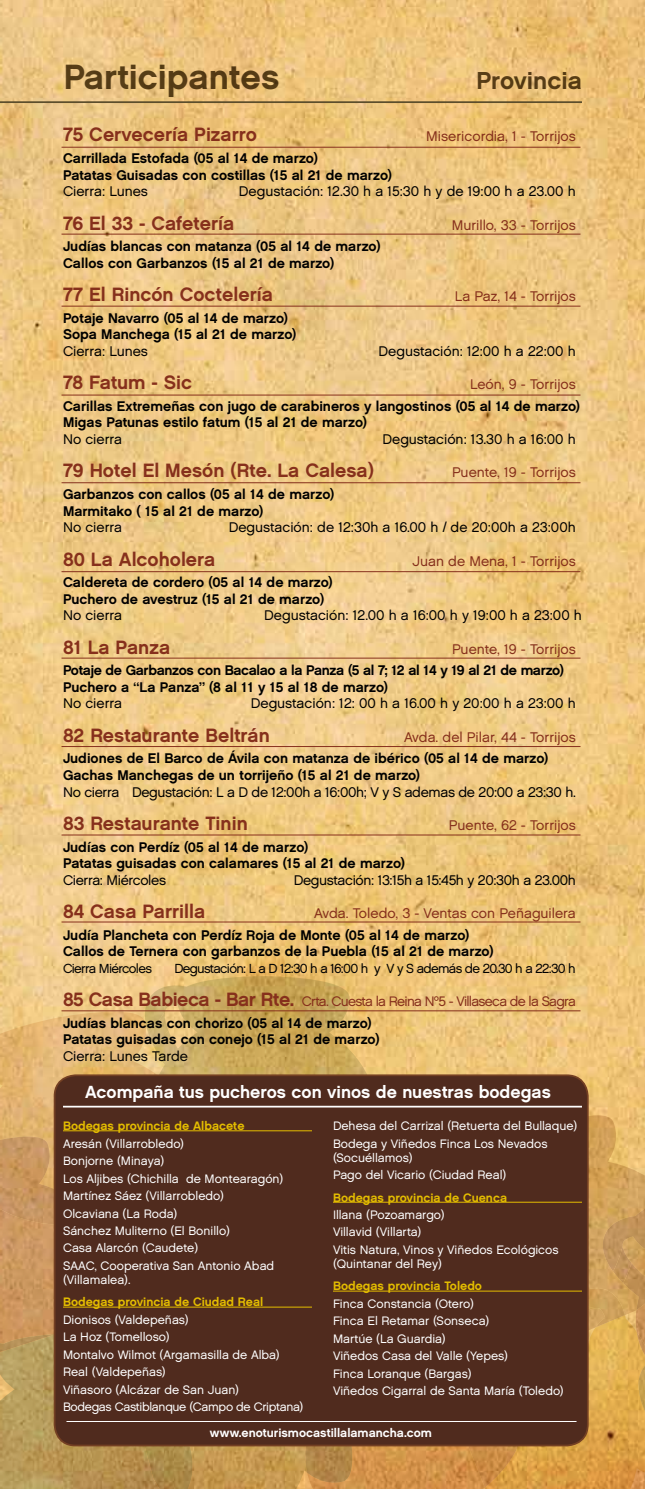
<style>
.page{position:relative;width:645px;height:1489px;background:#fff}
.page>*{position:absolute;margin:0;border:0;box-sizing:border-box;transform-origin:0 0}
.t1{font:35px "Chalet New York Nineteen Sixty";color:#5c4e2c}
.t2{font:24.5px "Chalet New York Nineteen Sixty";color:#5c4e2c}
.t3{font:19.25px "Chalet New York Nineteen Sixty";color:#86301c}
.t4{font:17.5px "Chalet New York Nineteen Sixty";color:#fff}
.t5{font:14px/16.6px "Chalet New York Nineteen Sixty";color:#000}
.t6{font:14px "Chalet London Nineteen Sixty";color:#000}
.t7{font:14px "Chalet London Nineteen Sixty";color:#86301c}
.t8{font:14px "Chalet London Nineteen Sixty";letter-spacing:-.025em;color:#000}
.t9{font:14px/16.6px "Chalet New York Nineteen Sixty";letter-spacing:-.025em;color:#000}
.t10{font:13.83px "Chalet London Nineteen Sixty";letter-spacing:-.05em;color:#86301c}
.t11{font:13.12px "Chalet London Nineteen Sixty";letter-spacing:-.05em;color:#000}
.t12{font:12.25px/17.5px "Chalet London Nineteen Sixty";color:#fff}
.t13{font:12.25px "Chalet New York Nineteen Sixty";color:#e4bd00}
.t14{font:12.25px "Chalet New York Nineteen Sixty";color:#fff}
.s1{font-family:"Chalet New York Nineteen Sixty";font-size:19.25px}
</style>
<div class="page">
<img style="left:0;top:0;width:645px;height:1011px">
<svg style="left:144px;top:976px;width:231px;height:34px;background:#d1ae62"></svg>
<svg style="left:0;top:1011px;width:645px;height:477px;background:#d5a860"></svg>
<div style="left:55px;top:1075px;width:533px;height:370px;background:#502b1e;border-radius:21px"></div>
<div style="left:54px;top:1074px;width:535px;height:372px;border:2px solid #744023;border-radius:21px"></div>
<hr style="left:0;top:101px;width:582px;height:2px;background:#5c4e2c">
<hr style="left:63px;top:1130px;width:249px;height:1px;background:#e4bd00">
<hr style="left:63px;top:1306px;width:249px;height:1px;background:#e4bd00">
<hr style="left:333px;top:1201px;width:249px;height:1px;background:#e4bd00">
<hr style="left:333px;top:1290px;width:249px;height:1px;background:#e4bd00">
<hr style="left:63px;top:1105px;width:519px;height:2px;background:#fff">
<hr style="left:62px;top:147px;width:518px;height:1px;background:#86301c">
<hr style="left:62px;top:234px;width:518px;height:1px;background:#86301c">
<hr style="left:62px;top:306px;width:518px;height:1px;background:#86301c">
<hr style="left:62px;top:394px;width:518px;height:1px;background:#86301c">
<hr style="left:62px;top:482px;width:518px;height:1px;background:#86301c">
<hr style="left:62px;top:571px;width:518px;height:1px;background:#86301c">
<hr style="left:62px;top:657px;width:518px;height:1px;background:#86301c">
<hr style="left:62px;top:746px;width:518px;height:1px;background:#86301c">
<hr style="left:62px;top:834px;width:518px;height:1px;background:#86301c">
<hr style="left:62px;top:921px;width:518px;height:1px;background:#86301c">
<hr style="left:62px;top:1010px;width:518px;height:1px;background:#86301c">
<hr style="left:66px;top:1420px;width:510px;height:1px;background:#fff">
<h1 class="t1" style="left:63px;top:56px;width:218px">Participantes</h1>
<h2 class="t2" style="left:476px;top:66px;width:107px">Provincia</h2>
<h3 class="t3" style="left:63px;top:123px;width:195px">75 Cervecería Pizarro</h3>
<p class="t7" style="left:426px;top:128px;width:151px">Misericordia, 1 - Torrijos</p>
<p class="t5" style="left:63px;top:150px;width:330px">Carrillada Estofada (05 al 14 de marzo)<br>Patatas Guisadas con costillas (15 al 21 de marzo)</p>
<p class="t6" style="left:63px;top:183px;width:86px">Cierra: Lunes</p>
<p class="t6" style="left:239px;top:183px;width:338px">Degustación: 12.30 h a 15:30 h y de 19:00 h a 23.00 h</p>
<h3 class="t3" style="left:63px;top:211px;width:173px">76 El 33 - Cafetería</h3>
<p class="t7" style="left:452px;top:216px;width:125px">Murillo, 33 - Torrijos</p>
<p class="t5" style="left:63px;top:238px;width:319px">Judías blancas con matanza (05 al 14 de marzo)<br>Callos con Garbanzos (15 al 21 de marzo)</p>
<h3 class="t3" style="left:63px;top:283px;width:211px">77 El Rincón Coctelería</h3>
<p class="t7" style="left:455px;top:288px;width:123px">La Paz, 14 - Torrijos</p>
<p class="t5" style="left:63px;top:309px;width:235px">Potaje Navarro (05 al 14 de marzo)<br>Sopa Manchega (15 al 21 de marzo)</p>
<p class="t6" style="left:63px;top:342px;width:86px">Cierra: Lunes</p>
<p class="t6" style="left:379px;top:342px;width:199px">Degustación: 12:00 h a 22:00 h</p>
<h3 class="t3" style="left:63px;top:371px;width:131px">78 Fatum - Sic</h3>
<p class="t7" style="left:470px;top:376px;width:107px">León, 9 - Torrijos</p>
<p class="t5" style="left:63px;top:397px;width:518px">Carillas Extremeñas con jugo de carabineros y langostinos (05 al 14 de marzo)<br>Migas Patunas estilo fatum (15 al 21 de marzo)</p>
<p class="t6" style="left:63px;top:430px;width:61px">No cierra</p>
<p class="t6" style="left:382px;top:430px;width:195px">Degustación: 13.30 h a 16:00 h</p>
<h3 class="t3" style="left:63px;top:459px;width:313px">79 Hotel El Mesón (Rte. La Calesa)</h3>
<p class="t7" style="left:452px;top:464px;width:125px">Puente, 19 - Torrijos</p>
<p class="t5" style="left:63px;top:485px;width:273px">Garbanzos con callos (05 al 14 de marzo)<br>Marmitako ( 15 al 21 de marzo)</p>
<p class="t6" style="left:63px;top:519px;width:61px">No cierra</p>
<p class="t6" style="left:229px;top:519px;width:349px">Degustación: de 12:30h a 16.00 h / de 20:00h a 23:00h</p>
<h3 class="t3" style="left:63px;top:547px;width:154px">80 La Alcoholera</h3>
<p class="t7" style="left:413px;top:552px;width:165px">Juan de Mena, 1 - Torrijos</p>
<p class="t5" style="left:63px;top:574px;width:271px">Caldereta de cordero (05 al 14 de marzo)<br>Puchero de avestruz (15 al 21 de marzo)</p>
<p class="t6" style="left:63px;top:607px;width:61px">No cierra</p>
<p class="t6" style="left:264px;top:607px;width:319px">Degustación: 12.00 h a 16:00 h y 19:00 h a 23:00 h</p>
<h3 class="t3" style="left:63px;top:635px;width:109px">81 La Panza</h3>
<p class="t7" style="left:452px;top:640px;width:125px">Puente, 19 - Torrijos</p>
<p class="t9" style="left:63px;top:662px;width:502px">Potaje de Garbanzos con Bacalao a la Panza (5 al 7; 12 al 14 y 19 al 21 de marzo)<br>Puchero a “La Panza” (8 al 11 y 15 al 18 de marzo)</p>
<p class="t6" style="left:63px;top:695px;width:61px">No cierra</p>
<p class="t6" style="left:251px;top:695px;width:327px">Degustación: 12: 00 h a 16.00 h y 20:00 h a 23:00 h</p>
<h3 class="t3" style="left:63px;top:723px;width:208px">82 Restaurante Beltrán</h3>
<p class="t7" style="left:404px;top:728px;width:173px">Avda. del Pilar, 44 - Torrijos</p>
<p class="t5" style="left:63px;top:750px;width:487px">Judiones de El Barco de Ávila con matanza de ibérico (05 al 14 de marzo)<br>Gachas Manchegas de un torrijeño (15 al 21 de marzo)</p>
<p class="t8" style="left:63px;top:783px;width:514px">No cierra Degustación: L a D de 12:00h a 16:00h; V y S ademas de 20:00 a 23:30 h.</p>
<h3 class="t3" style="left:63px;top:811px;width:186px">83 Restaurante Tinin</h3>
<p class="t7" style="left:449px;top:816px;width:128px">Puente, 62 - Torrijos</p>
<p class="t5" style="left:63px;top:838px;width:343px">Judías con Perdíz (05 al 14 de marzo)<br>Patatas guisadas con calamares (15 al 21 de marzo)</p>
<p class="t8" style="left:63px;top:871px;width:105px">Cierra: Miércoles</p>
<p class="t8" style="left:294px;top:871px;width:283px">Degustación: 13:15h a 15:45h y 20:30h a 23.00h</p>
<h3 class="t3" style="left:63px;top:899px;width:144px">84 Casa Parrilla</h3>
<p class="t7" style="left:314px;top:904px;width:263px">Avda. Toledo, 3 - Ventas con Peñaguilera</p>
<p class="t5" style="left:63px;top:926px;width:432px">Judía Plancheta con Perdíz Roja de Monte (05 al 14 de marzo)<br>Callos de Ternera con garbanzos de la Puebla (15 al 21 de marzo)</p>
<p class="t11" style="left:63px;top:960px;width:91px">Cierra Miércoles</p>
<p class="t11" style="left:174px;top:960px;width:403px">Degustación: L a D 12:30 h a 16:00 h y V y S además de 20.30 h a 22:30 h</p>
<p class="t10" style="left:63px;top:992px;width:514px"><span class="s1">85 Casa Babieca - Bar Rte.</span> Crta. Cuesta la Reina Nº5 - Villaseca de la Sagra</p>
<p class="t5" style="left:63px;top:1014px;width:318px">Judías blancas con chorizo (05 al 14 de marzo)<br>Patatas guisadas con conejo (15 al 21 de marzo)</p>
<p class="t6" style="left:63px;top:1047px;width:127px">Cierra: Lunes Tarde</p>
<p class="t4" style="left:85px;top:1081px;width:467px">Acompaña tus pucheros con vinos de nuestras bodegas</p>
<p class="t13" style="left:63px;top:1118px;width:183px">Bodegas provincia de Albacete</p>
<p class="t12" style="left:63px;top:1134px;width:222px">Aresán (Villarrobledo)<br>Bonjorne (Minaya)<br>Los Aljibes (Chichilla de Montearagón)<br>Martínez Sáez (Villarrobledo)<br>Olcaviana (La Roda)<br>Sánchez Muliterno (El Bonillo)<br>Casa Alarcón (Caudete)<br>SAAC, Cooperativa San Antonio Abad</p>
<p class="t12" style="left:63px;top:1270px;width:69px">(Villamalea).</p>
<p class="t13" style="left:63px;top:1294px;width:202px">Bodegas provincia de Ciudad Real</p>
<p class="t12" style="left:63px;top:1310px;width:242px">Dionisos (Valdepeñas)<br>La Hoz (Tomelloso)<br>Montalvo Wilmot (Argamasilla de Alba)<br>Real (Valdepeñas)<br>Viñasoro (Alcázar de San Juan)<br>Bodegas Castiblanque (Campo de Criptana)</p>
<p class="t12" style="left:333px;top:1116px;width:246px">Dehesa del Carrizal (Retuerta del Bullaque)<br>Bodega y Viñedos Finca Los Nevados</p>
<p class="t12" style="left:333px;top:1148px;width:175px">(Socuéllamos)<br>Pago del Vicario (Ciudad Real)</p>
<p class="t13" style="left:333px;top:1189px;width:176px">Bodegas provincia de Cuenca</p>
<p class="t12" style="left:333px;top:1205px;width:227px">Illana (Pozoamargo)<br>Villavid (Villarta)<br>Vitis Natura, Vinos y Viñedos Ecológicos</p>
<p class="t12" style="left:333px;top:1254px;width:110px">(Quintanar del Rey)</p>
<p class="t13" style="left:333px;top:1278px;width:151px">Bodegas provincia Toledo</p>
<p class="t12" style="left:333px;top:1294px;width:232px">Finca Constancia (Otero)<br>Finca El Retamar (Sonseca)<br>Martúe (La Guardia)<br>Viñedos Casa del Valle (Yepes)<br>Finca Loranque (Bargas)<br>Viñedos Cigarral de Santa María (Toledo)</p>
<p class="t14" style="left:210px;top:1424px;width:223px">www.enoturismocastillalamancha.com</p>
</div>
